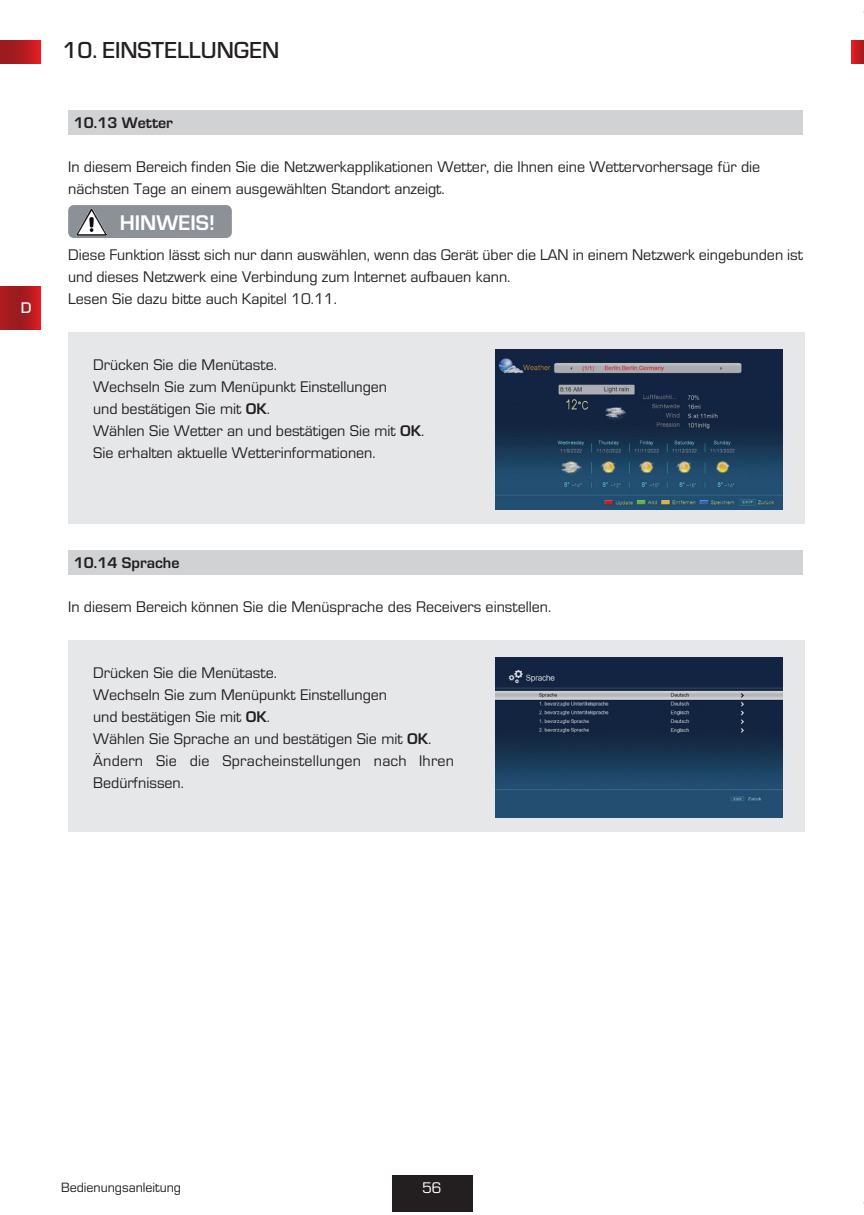
<style>
.page{position:relative;width:864px;height:1215px;background:#fff}
.page>*{position:absolute;margin:0;border:0;box-sizing:border-box;transform-origin:0 0}
.t1{font:500 24px "Eurostile OT";color:#231f20}
.t2{font:700 22px "Eurostile OT";color:#fff}
.t3{font:16px/22px "Eurostile OT";color:#231f20}
.t4{font:700 16px "Eurostile OT";color:#231f20}
.t5{font:16px "Eurostile OT";color:#fff}
.t6{font:500 16px "Eurostile OT";color:#fff}
.t7{font:14px "Eurostile OT";color:#231f20}
.s1{font-weight:700}
</style>
<div class="page">
<svg style="left:0;top:286px;width:40px;height:43px;background:#ad1b1f"></svg>
<div style="left:391px;top:1174px;width:81px;height:37px;background:#231f20"></div>
<svg style="left:851px;top:40px;width:12px;height:24px"></svg>
<div style="left:0;top:40px;width:40px;height:24px;background:linear-gradient(to right,#8a1b1d,#d81c23)"></div>
<div style="left:68px;top:110px;width:734px;height:25px;background:#d1d2d4"></div>
<div style="left:68px;top:550px;width:734px;height:25px;background:#d1d2d4"></div>
<div style="left:68px;top:205px;width:164px;height:33px;background:#8c9097;border-radius:6px"></div>
<img style="left:77px;top:209px;width:30px;height:26px">
<div style="left:68px;top:332px;width:735px;height:192px;background:#e6e7e9"></div>
<img style="left:495px;top:350px;width:287px;height:159px">
<div style="left:68px;top:640px;width:735px;height:192px;background:#e6e7e9"></div>
<img style="left:495px;top:658px;width:287px;height:159px">
<p class="t6" style="left:21px;top:298px;width:12px">D</p>
<h1 class="t1" style="left:62px;top:37px;width:218px">10. EINSTELLUNGEN</h1>
<p class="t4" style="left:74px;top:114px;width:101px">10.13 Wetter</p>
<p class="t3" style="left:68px;top:156px;width:693px">In diesem Bereich finden Sie die Netzwerkapplikationen Wetter, die Ihnen eine Wettervorhersage für die nächsten Tage an einem ausgewählten Standort anzeigt.</p>
<h2 class="t2" style="left:120px;top:210px;width:97px">HINWEIS!</h2>
<p class="t3" style="left:68px;top:244px;width:736px">Diese Funktion lässt sich nur dann auswählen, wenn das Gerät über die LAN in einem Netzwerk eingebunden ist und dieses Netzwerk eine Verbindung zum Internet aufbauen kann.<br>Lesen Sie dazu bitte auch Kapitel 10.11.</p>
<p class="t3" style="left:93px;top:354px;width:332px">Drücken Sie die Menütaste.<br>Wechseln Sie zum Menüpunkt Einstellungen<br>und bestätigen Sie mit <span class="s1">OK</span>.<br>Wählen Sie Wetter an und bestätigen Sie mit <span class="s1">OK</span>.<br>Sie erhalten aktuelle Wetterinformationen.</p>
<p class="t4" style="left:74px;top:554px;width:107px">10.14 Sprache</p>
<p class="t3" style="left:68px;top:596px;width:484px">In diesem Bereich können Sie die Menüsprache des Receivers einstellen.</p>
<p class="t3" style="left:93px;top:662px;width:362px">Drücken Sie die Menütaste.<br>Wechseln Sie zum Menüpunkt Einstellungen<br>und bestätigen Sie mit <span class="s1">OK</span>.<br>Wählen Sie Sprache an und bestätigen Sie mit <span class="s1">OK</span>.<br>Ändern Sie die Spracheinstellungen nach Ihren Bedürfnissen.</p>
<p class="t7" style="left:61px;top:1179px;width:121px">Bedienungsanleitung</p>
<p class="t5" style="left:422px;top:1178px;width:21px">56</p>
</div>
